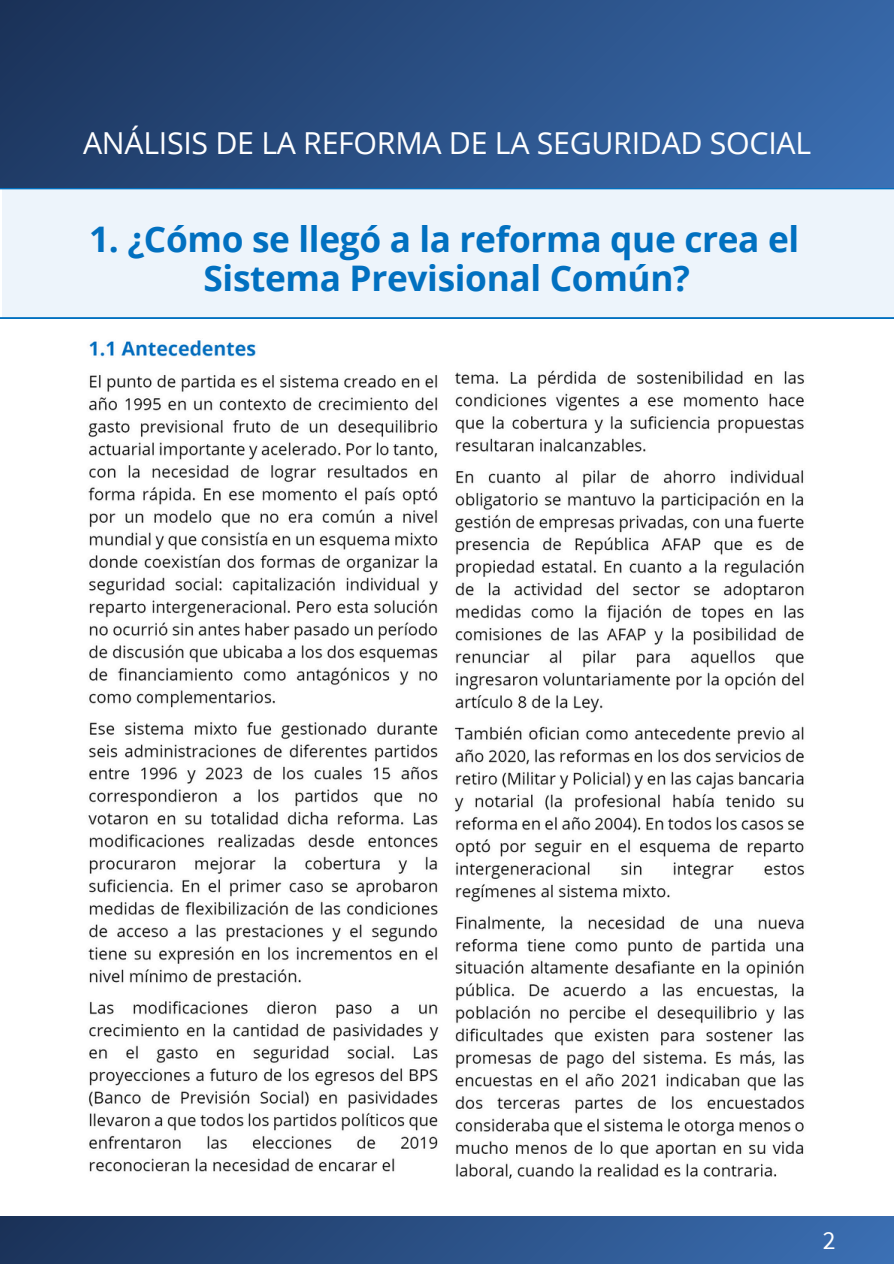
<style>
.page{position:relative;width:894px;height:1264px;background:#fff}
.page>*{position:absolute;margin:0;border:0;box-sizing:border-box;transform-origin:0 0}
.t1{font:700 35.25px "Open Sans";letter-spacing:-.01em;color:#0170c0}
.t2{font:30.3px "Open Sans";letter-spacing:-.01em;color:#fff}
.t3{font:25.8px "Source Sans Pro";color:#fff}
</style>
<div class="page">
<div style="left:0;top:0;width:893px;height:188px;background:linear-gradient(to right,#1d365f,#396bad)"></div>
<img style="left:0;top:318px;width:893px;height:861px">
<div style="left:0;top:1216px;width:893px;height:47px;background:linear-gradient(to right,#1b3259,#3b6fb3)"></div>
<div style="left:0;top:188px;width:893px;height:130px;background:#edf4fb"></div>
<h1 class="t2" style="left:83px;top:121px;width:729px">ANÁLISIS DE LA REFORMA DE LA SEGURIDAD SOCIAL</h1>
<p class="t1" style="left:89px;top:214px;width:711px">1. ¿Cómo se llegó a la reforma que crea el</p>
<p class="t1" style="left:203px;top:253px;width:488px">Sistema Previsional Común?</p>
<p class="t3" style="left:822px;top:1223px;width:14px">2</p>
</div>
